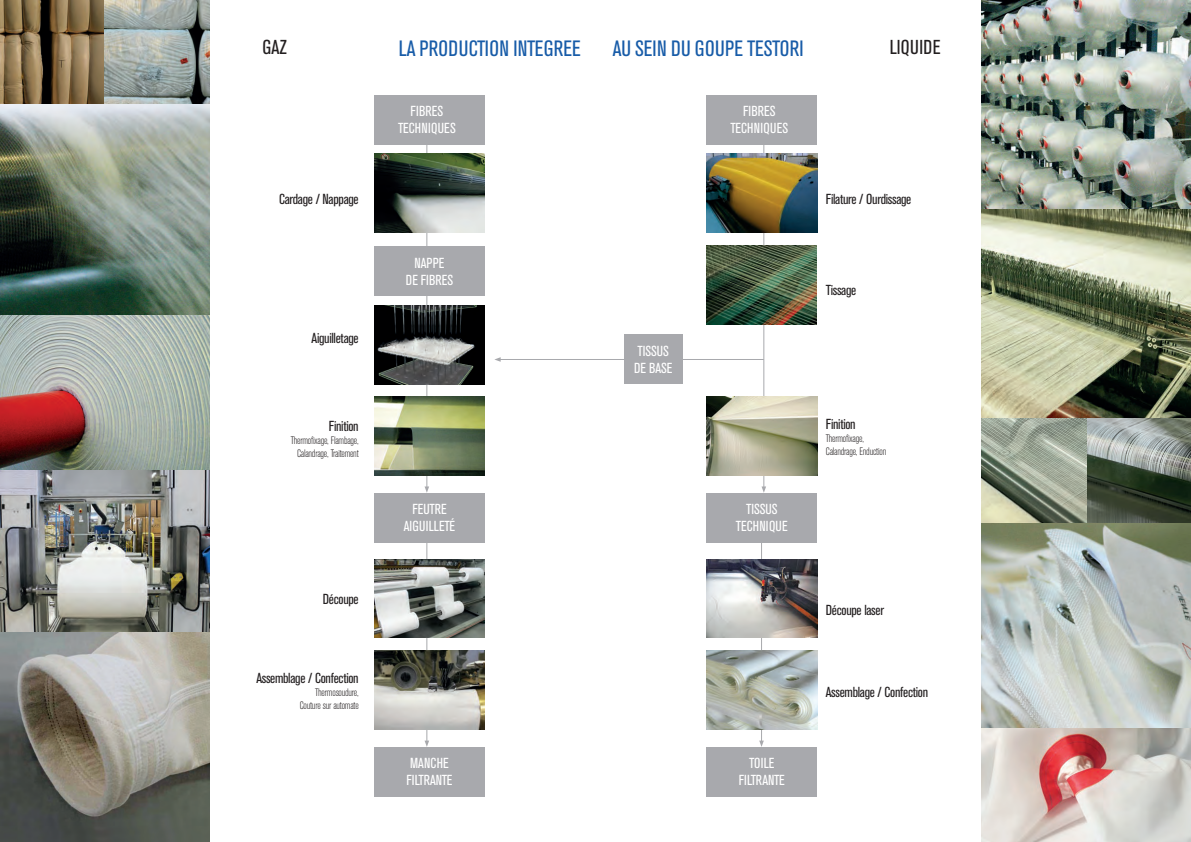
<style>
.page{position:relative;width:1191px;height:842px;background:#fff}
.page>*{position:absolute;margin:0;border:0;box-sizing:border-box;transform-origin:0 0}
.t1{font:condensed 22px "Akzidenz Grotesk BE";color:#185ca8}
.t2{font:condensed 20px "Akzidenz Grotesk BE";letter-spacing:.02em;color:#231f20}
.t3{font:condensed 14.4px "Akzidenz Grotesk BE";letter-spacing:-.02em;color:#231f20}
.t4{font:condensed 14.4px/17.3px "Akzidenz Grotesk BE";color:#fff;text-align:center}
.t5{font:300 condensed 10.8px/13px "Akzidenz Grotesk BE";letter-spacing:-.02em;color:#231f20}
</style>
<div class="page">
<hr style="left:426px;top:130px;width:1px;height:358px;background:#a8a9ad">
<svg style="left:424px;top:486px;width:5px;height:7px"></svg>
<hr style="left:763px;top:130px;width:1px;height:358px;background:#a8a9ad">
<svg style="left:761px;top:486px;width:5px;height:7px"></svg>
<hr style="left:426px;top:526px;width:1px;height:216px;background:#a8a9ad">
<svg style="left:424px;top:741px;width:5px;height:6px"></svg>
<hr style="left:761px;top:526px;width:1px;height:216px;background:#a8a9ad">
<svg style="left:759px;top:741px;width:5px;height:6px"></svg>
<img style="left:0;top:0;width:105px;height:105px">
<svg style="left:105px;top:0;width:105px;height:105px;background:#97a09c"></svg>
<svg style="left:0;top:315px;width:210px;height:156px;background:#a39a93"></svg>
<img style="left:0;top:471px;width:210px;height:161px">
<svg style="left:0;top:632px;width:210px;height:210px;background:#86857d"></svg>
<img style="left:0;top:105px;width:210px;height:210px">
<img style="left:981px;top:0;width:210px;height:210px">
<svg style="left:981px;top:210px;width:210px;height:208px;background:#92987b"></svg>
<svg style="left:1086px;top:418px;width:105px;height:105px;background:#656f64"></svg>
<svg style="left:981px;top:418px;width:105px;height:105px;background:#97a08e"></svg>
<svg style="left:981px;top:523px;width:210px;height:206px;background:#b7beb7"></svg>
<svg style="left:981px;top:729px;width:210px;height:113px;background:#d3bcb7"></svg>
<img style="left:707px;top:154px;width:110px;height:79px">
<img style="left:706px;top:246px;width:110px;height:79px">
<img style="left:707px;top:397px;width:110px;height:78px">
<img style="left:707px;top:651px;width:110px;height:78px">
<img style="left:707px;top:559px;width:110px;height:79px">
<img style="left:374px;top:154px;width:111px;height:79px">
<img style="left:374px;top:306px;width:111px;height:78px">
<img style="left:374px;top:397px;width:111px;height:78px">
<img style="left:374px;top:559px;width:111px;height:79px">
<img style="left:374px;top:651px;width:111px;height:78px">
<div style="left:374px;top:95px;width:111px;height:50px;background:#a8a9ad"></div>
<div style="left:624px;top:335px;width:58px;height:49px;background:#a8a9ad"></div>
<div style="left:706px;top:95px;width:111px;height:50px;background:#a8a9ad"></div>
<div style="left:374px;top:246px;width:111px;height:50px;background:#a8a9ad"></div>
<div style="left:374px;top:493px;width:111px;height:49px;background:#a8a9ad"></div>
<div style="left:706px;top:493px;width:111px;height:49px;background:#a8a9ad"></div>
<div style="left:374px;top:747px;width:111px;height:49px;background:#a8a9ad"></div>
<div style="left:706px;top:747px;width:110px;height:49px;background:#a8a9ad"></div>
<hr style="left:499px;top:359px;width:265px;height:1px;background:#a8a9ad">
<svg style="left:494px;top:357px;width:6px;height:5px"></svg>
<h2 class="t2" style="left:263px;top:36px;width:26px">GAZ</h2>
<h1 class="t1" style="left:399px;top:36px;width:184px">LA PRODUCTION INTEGREE</h1>
<h1 class="t1" style="left:612px;top:36px;width:192px">AU SEIN DU GOUPE TESTORI</h1>
<p class="t4" style="left:398px;top:103px;width:59px">FIBRES<br>TECHNIQUES</p>
<p class="t4" style="left:730px;top:103px;width:59px">FIBRES<br>TECHNIQUES</p>
<h2 class="t2" style="left:889px;top:36px;width:52px">LIQUIDE</h2>
<p class="t3" style="left:279px;top:191px;width:81px">Cardage / Nappage</p>
<p class="t3" style="left:826px;top:191px;width:87px">Filature / Ourdissage</p>
<p class="t3" style="left:311px;top:330px;width:49px">Aiguilletage</p>
<p class="t3" style="left:329px;top:418px;width:31px">Finition</p>
<p class="t5" style="left:291px;top:434px;width:69px;text-align:center">Thermofixage, Flambage,<br>Calandrage, Traitement</p>
<p class="t3" style="left:323px;top:591px;width:37px">Découpe</p>
<p class="t3" style="left:256px;top:670px;width:104px">Assemblage / Confection</p>
<p class="t5" style="left:300px;top:686px;width:60px;text-align:right">Thermosoudure,<br>Couture sur automate</p>
<p class="t4" style="left:406px;top:254px;width:49px">NAPPE<br>DE FIBRES</p>
<p class="t4" style="left:634px;top:342px;width:40px;text-align:left">TISSUS<br>DE BASE</p>
<p class="t4" style="left:404px;top:500px;width:53px">FEUTRE<br>AIGUILLETÉ</p>
<p class="t4" style="left:736px;top:500px;width:53px">TISSUS<br>TECHNIQUE</p>
<p class="t4" style="left:406px;top:755px;width:48px;text-align:left">MANCHE<br>FILTRANTE</p>
<p class="t4" style="left:738px;top:755px;width:48px">TOILE<br>FILTRANTE</p>
<p class="t3" style="left:826px;top:282px;width:32px">Tissage</p>
<p class="t3" style="left:826px;top:416px;width:31px">Finition</p>
<p class="t5" style="left:826px;top:432px;width:62px">Thermofixage,<br>Calandrage, Enduction</p>
<p class="t3" style="left:826px;top:602px;width:60px">Découpe laser</p>
<p class="t3" style="left:826px;top:684px;width:104px">Assemblage / Confection</p>
</div>
